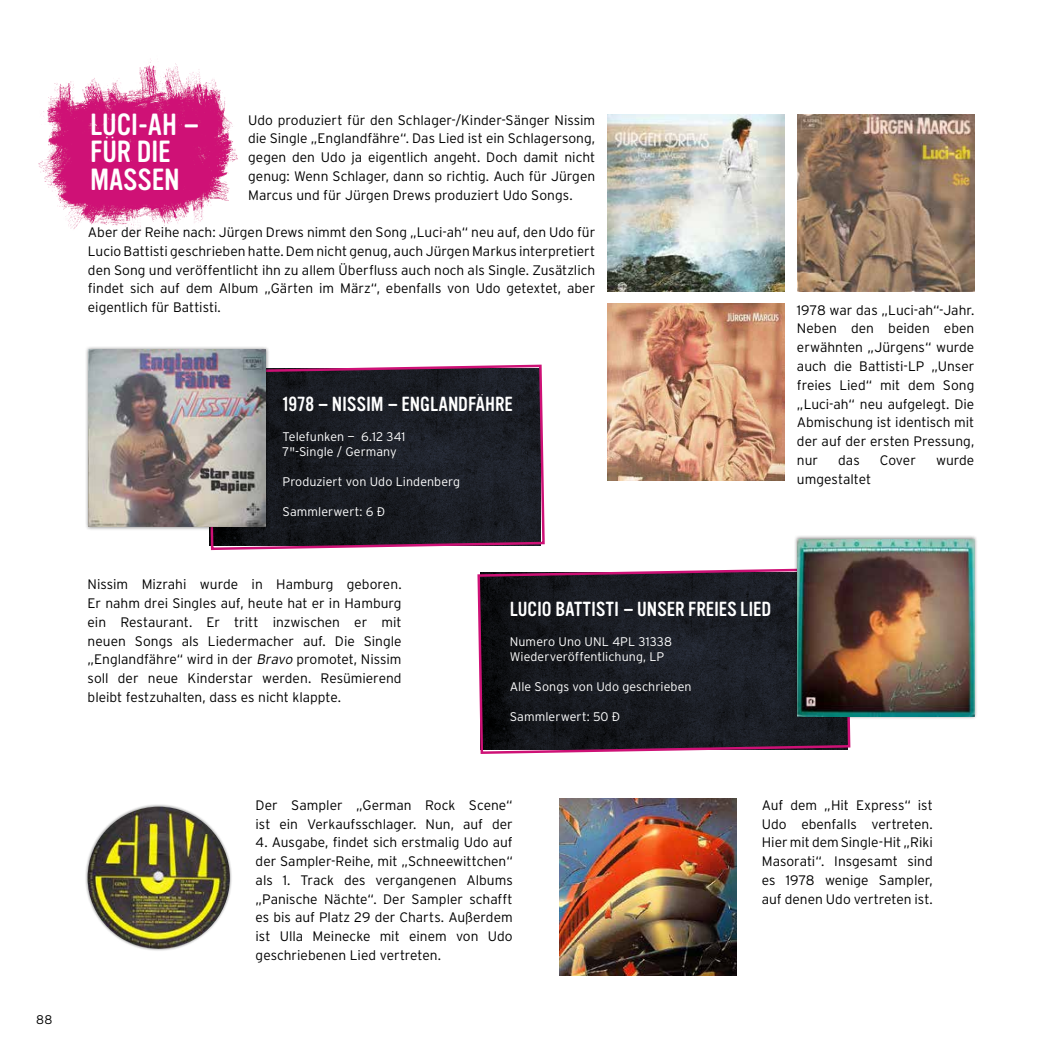
<style>
.page{position:relative;width:1063px;height:1063px;background:#fff}
.page>*{position:absolute;margin:0;border:0;box-sizing:border-box;transform-origin:0 0}
.t1{font:30px/27.4px "Vinyl OT";letter-spacing:.005em;color:#fff}
.t2{font:20px "Vinyl OT";color:#fff}
.t3{font:300 13.75px/18.8px "Interstate";color:#000;text-align:justify}
.t4{font:300 12.5px/15px "Interstate";letter-spacing:.005em;color:#fff}
.t5{font:300 12.5px "Interstate";color:#000}
.s1{font-style:italic}
</style>
<div class="page">
<img style="left:608px;top:114px;width:177px;height:177px">
<img style="left:608px;top:304px;width:177px;height:177px">
<img style="left:797px;top:114px;width:177px;height:177px">
<svg style="left:209px;top:364px;width:336px;height:187px;background:#2b2630"></svg>
<svg style="left:477px;top:568px;width:374px;height:186px;background:#28232d"></svg>
<div style="left:85px;top:346px;width:185px;height:185px;background:#000;opacity:.5"></div>
<img style="left:89px;top:350px;width:177px;height:177px">
<div style="left:793px;top:535px;width:185px;height:185px;background:#000;opacity:.5"></div>
<img style="left:797px;top:539px;width:177px;height:177px">
<img style="left:560px;top:799px;width:177px;height:177px">
<div style="left:85px;top:804px;width:148px;height:148px;background:#000;opacity:.5"></div>
<img style="left:88px;top:807px;width:142px;height:142px;border-radius:71px">
<img style="left:38px;top:58px;width:200px;height:179px">
<p class="t5" style="left:36px;top:1012px;width:18px">88</p>
<h1 class="t1" style="left:90px;top:111px;width:110px">LUCI-AH —<br>FÜR DIE<br>MASSEN</h1>
<p class="t3" style="left:248px;top:110px;width:349px">Udo produziert für den Schlager-/Kinder-Sänger Nissim die Single „Englandfähre“. Das Lied ist ein Schlagersong, gegen den Udo ja eigentlich angeht. Doch damit nicht genug: Wenn Schlager, dann so richtig. Auch für Jürgen Marcus und für Jürgen Drews produziert Udo Songs.</p>
<p class="t3" style="left:88px;top:223px;width:509px">Aber der Reihe nach: Jürgen Drews nimmt den Song „Luci-ah“ neu auf, den Udo für Lucio Battisti geschrieben hatte. Dem nicht genug, auch Jürgen Markus interpretiert den Song und veröffentlicht ihn zu allem Überfluss auch noch als Single. Zusätzlich findet sich auf dem Album „Gärten im März“, ebenfalls von Udo getextet, aber eigentlich für Battisti.</p>
<h2 class="t2" style="left:283px;top:393px;width:232px">1978 — NISSIM — ENGLANDFÄHRE</h2>
<p class="t4" style="left:283px;top:429px;width:124px">Telefunken — 6.12 341<br>7"-Single / Germany</p>
<p class="t4" style="left:283px;top:474px;width:179px">Produziert von Udo Lindenberg</p>
<p class="t4" style="left:283px;top:504px;width:104px">Sammlerwert: 6 €</p>
<p class="t3" style="left:88px;top:575px;width:316px">Nissim Mizrahi wurde in Hamburg geboren.<br>Er nahm drei Singles auf, heute hat er in Hamburg ein Restaurant. Er tritt inzwischen er mit neuen Songs als Liedermacher auf. Die Single „Englandfähre“ wird in der <span class="s1">Bravo</span> promotet, Nissim soll der neue Kinderstar werden. Resümierend bleibt festzuhalten, dass es nicht klappte.</p>
<h2 class="t2" style="left:510px;top:598px;width:263px">LUCIO BATTISTI — UNSER FREIES LIED</h2>
<p class="t4" style="left:510px;top:634px;width:164px">Numero Uno UNL 4PL 31338<br>Wiederveröffentlichung, LP</p>
<p class="t4" style="left:510px;top:679px;width:183px">Alle Songs von Udo geschrieben</p>
<p class="t4" style="left:510px;top:709px;width:112px">Sammlerwert: 50 €</p>
<p class="t3" style="left:797px;top:300px;width:179px">1978 war das „Luci-ah“-Jahr.<br>Neben den beiden eben erwähnten „Jürgens“ wurde auch die Battisti-LP „Unser freies Lied“ mit dem Song „Luci-ah“ neu aufgelegt. Die Abmischung ist identisch mit der auf der ersten Pressung, nur</p>
<p class="t3" style="left:838px;top:450px;width:23px">das</p>
<p class="t3" style="left:880px;top:450px;width:38px">Cover</p>
<p class="t3" style="left:936px;top:450px;width:40px">wurde</p>
<p class="t3" style="left:797px;top:469px;width:76px">umgestaltet</p>
<p class="t3" style="left:256px;top:795px;width:259px">Der Sampler „German Rock Scene“ ist ein Verkaufsschlager. Nun, auf der</p>
<p class="t3" style="left:256px;top:833px;width:259px">4. Ausgabe, findet sich erstmalig Udo auf der Sampler-Reihe, mit „Schneewittchen“ als 1. Track des vergangenen Albums „Panische Nächte“. Der Sampler schafft es bis auf Platz 29 der Charts. Außerdem ist Ulla Meinecke mit einem von Udo geschriebenen Lied vertreten.</p>
<p class="t3" style="left:762px;top:796px;width:172px">Auf dem „Hit Express“ ist Udo ebenfalls vertreten.<br>Hier mit dem Single-Hit „Riki Masorati“. Insgesamt sind es 1978 wenige Sampler, auf denen Udo vertreten ist.</p>
</div>
